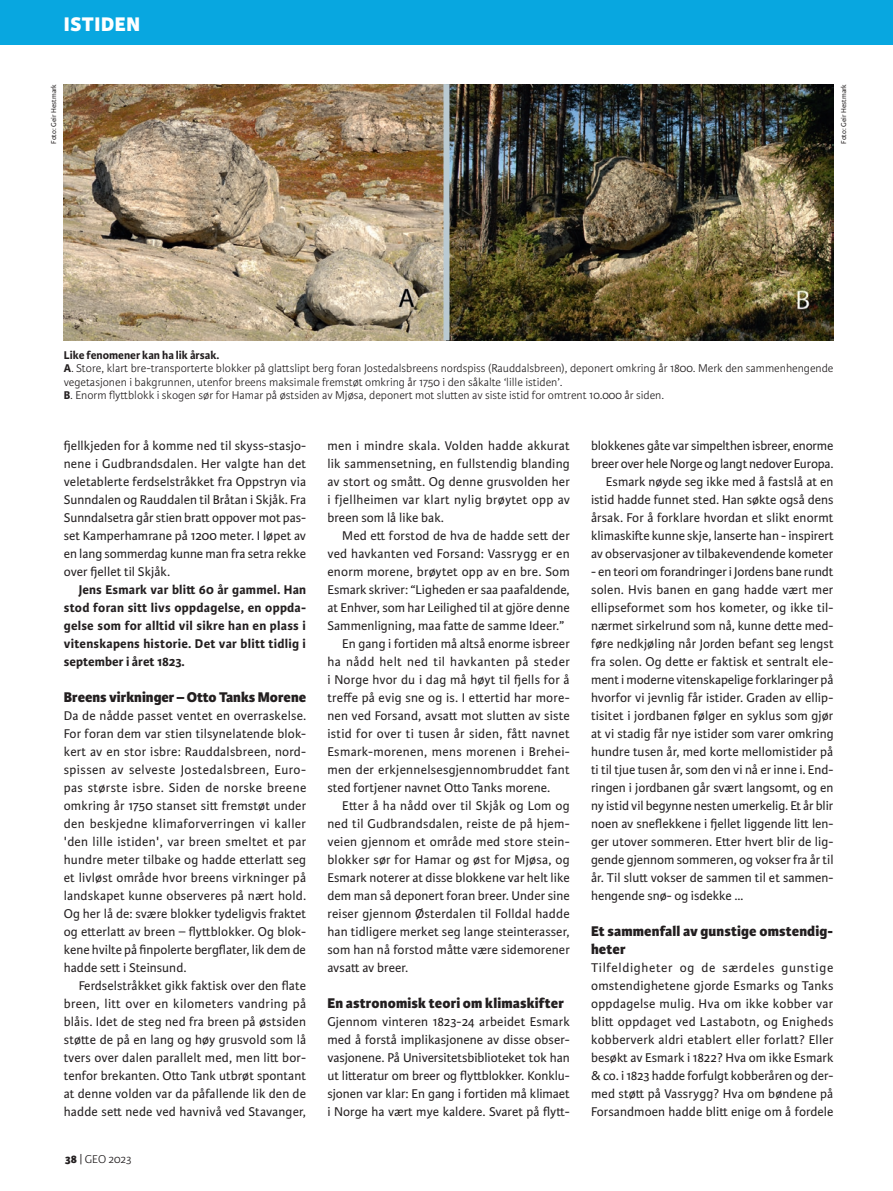
<style>
.page{position:relative;width:893px;height:1191px;background:#fff}
.page>*{position:absolute;margin:0;border:0;box-sizing:border-box;transform-origin:0 0}
.t1{font:800 21px "Karmina Sans";letter-spacing:.03em;color:#fff}
.MELLOMTITTEL{font:800 15px/18px "Karmina Sans";letter-spacing:.01em;color:#231f20}
.BRØDTEKST{font:13.5px/18px "Karmina Sans";letter-spacing:.005em;color:#231f20;text-align:justify}
.BRØDTEKST_noindent{font:13.5px/18px "Karmina Sans";color:#231f20;text-align:justify}
.BRØDTEKST-2{font:700 13.5px/18px "Karmina Sans";letter-spacing:.015em;color:#231f20;text-align:justify}
.BILDETEKST{font:300 12px/13.5px "Karmina Sans";color:#231f20}
.BILDETEKST-2{font:700 12px "Karmina Sans";color:#231f20}
.FOTOKREDITT{font:7.5px "Karmina Sans";color:#231f20}
.s1{font-weight:700}
.s2{font-weight:800}
.s3{font-weight:400}
</style>
<div class="page">
<img style="left:64px;top:84px;width:769px;height:256px">
<div style="left:443px;top:84px;width:6px;height:256px;background:#bacad2"></div>
<div style="left:0;top:0;width:893px;height:45px;background:#08a7e0"></div>
<h1 class="t1" style="left:64px;top:12px;width:78px">ISTIDEN</h1>
<p class="FOTOKREDITT" style="left:50px;top:143px;width:61px;rotate:-90deg">Foto: Geir Hestmark</p>
<p class="FOTOKREDITT" style="left:840px;top:143px;width:61px;rotate:-90deg">Foto: Geir Hestmark</p>
<p class="BILDETEKST-2" style="left:64px;top:348px;width:157px">Like fenomener kan ha lik årsak.</p>
<p class="BILDETEKST" style="left:64px;top:362px;width:771px"><span class="s1">A</span>. Store, klart bre-transporterte blokker på glattslipt berg foran Jostedalsbreens nordspiss (Rauddalsbreen), deponert omkring år 1800. Merk den sammenhengende vegetasjonen i bakgrunnen, utenfor breens maksimale fremstøt omkring år 1750 i den såkalte ‘lille istiden’.</p>
<p class="BILDETEKST" style="left:64px;top:389px;width:602px"><span class="s1">B</span>. Enorm flyttblokk i skogen sør for Hamar på østsiden av Mjøsa, deponert mot slutten av siste istid for omtrent 10.000 år siden.</p>
<p class="BRØDTEKST" style="left:64px;top:437px;width:244px">fjellkjeden for å komme ned til skyss-stasjo&shy;nene i Gudbrandsdalen. Her valgte han det veletablerte ferdselstråkket fra Oppstryn via Sunndalen og Rauddalen til Bråtan i Skjåk. Fra Sunndalsetra går stien bratt oppover mot pas&shy;set Kamperhamrane på 1200 meter. I løpet av en lang sommerdag kunne man fra setra rekke over fjellet til Skjåk.</p>
<p class="BRØDTEKST-2" style="left:64px;top:581px;width:244px;text-indent:15px">Jens Esmark var blitt 60 år gammel. Han stod foran sitt livs oppdagelse, en oppda&shy;gelse som for alltid vil sikre han en plass i vitenskapens historie. Det var blitt tidlig i september i året 1823.</p>
<p class="MELLOMTITTEL" style="left:64px;top:689px;width:244px">Breens virkninger – Otto Tanks Morene</p>
<p class="BRØDTEKST_noindent" style="left:64px;top:707px;width:244px">Da de nådde passet ventet en overraskelse.<br>For foran dem var stien tilsynelatende blok&shy;kert av en stor isbre: Rauddalsbreen, nord&shy;spissen av selveste Jostedalsbreen, Euro&shy;pas største isbre. Siden de norske breene omkring år 1750 stanset sitt fremstøt under den beskjedne klimaforverringen vi kaller 'den lille istiden', var breen smeltet et par hundre meter tilbake og hadde etterlatt seg et livløst område hvor breens virkninger på landskapet kunne observeres på nært hold.<br>Og her lå de: svære blokker tydeligvis fraktet og etterlatt av breen – flyttblokker. Og blok&shy;kene hvilte på finpolerte bergflater, lik dem de hadde sett i Steinsund.</p>
<p class="BRØDTEKST" style="left:64px;top:977px;width:244px;text-indent:15px">Ferdselstråkket gikk faktisk over den flate breen, litt over en kilometers vandring på blåis. Idet de steg ned fra breen på østsiden støtte de på en lang og høy grusvold som lå tvers over dalen parallelt med, men litt bor&shy;tenfor brekanten. Otto Tank utbrøt spontant at denne volden var da påfallende lik den de hadde sett nede ved havnivå ved Stavanger,</p>
<p class="BILDETEKST" style="left:65px;top:1152px;width:68px"><span class="s2">38</span> <span class="s3">|</span> GEO 2023</p>
<p class="BRØDTEKST" style="left:327px;top:437px;width:244px">men i mindre skala. Volden hadde akkurat lik sammensetning, en fullstendig blanding av stort og smått. Og denne grusvolden her i fjellheimen var klart nylig brøytet opp av breen som lå like bak.</p>
<p class="BRØDTEKST" style="left:327px;top:527px;width:244px;text-indent:15px">Med ett forstod de hva de hadde sett der ved havkanten ved Forsand: Vassrygg er en enorm morene, brøytet opp av en bre. Som Esmark skriver: “Ligheden er saa paafaldende, at Enhver, som har Leilighed til at gjöre denne Sammenligning, maa fatte de samme Ideer.”</p>
<p class="BRØDTEKST" style="left:327px;top:635px;width:244px;text-indent:15px">En gang i fortiden må altså enorme isbreer ha nådd helt ned til havkanten på steder i Norge hvor du i dag må høyt til fjells for å treffe på evig sne og is. I ettertid har more&shy;nen ved Forsand, avsatt mot slutten av siste istid for over ti tusen år siden, fått navnet Esmark-morenen, mens morenen i Brehei&shy;men der erkjennelsesgjennombruddet fant sted fortjener navnet Otto Tanks morene.</p>
<p class="BRØDTEKST" style="left:327px;top:797px;width:244px;text-indent:15px">Etter å ha nådd over til Skjåk og Lom og ned til Gudbrandsdalen, reiste de på hjem&shy;veien gjennom et område med store stein&shy;blokker sør for Hamar og øst for Mjøsa, og Esmark noterer at disse blokkene var helt like dem man så deponert foran breer. Under sine reiser gjennom Østerdalen til Folldal hadde han tidligere merket seg lange steinterasser, som han nå forstod måtte være sidemorener avsatt av breer.</p>
<p class="MELLOMTITTEL" style="left:327px;top:994px;width:238px">En astronomisk teori om klimaskifter</p>
<p class="BRØDTEKST_noindent" style="left:327px;top:1013px;width:244px">Gjennom vinteren 1823-24 arbeidet Esmark med å forstå implikasjonene av disse obser&shy;vasjonene. På Universitetsbiblioteket tok han ut litteratur om breer og flyttblokker. Konklu&shy;sjonen var klar: En gang i fortiden må klimaet i Norge ha vært mye kaldere. Svaret på flytt-</p>
<p class="BRØDTEKST_noindent" style="left:591px;top:437px;width:244px">blokkenes gåte var simpelthen isbreer, enorme breer over hele Norge og langt nedover Europa.</p>
<p class="BRØDTEKST" style="left:591px;top:473px;width:244px;text-indent:15px">Esmark nøyde seg ikke med å fastslå at en istid hadde funnet sted. Han søkte også dens årsak. For å forklare hvordan et slikt enormt klimaskifte kunne skje, lanserte han - inspirert av observasjoner av tilbakevendende kometer</p>
<p class="BRØDTEKST" style="left:591px;top:563px;width:244px">- en teori om forandringer i Jordens bane rundt solen. Hvis banen en gang hadde vært mer ellipseformet som hos kometer, og ikke til&shy;nærmet sirkelrund som nå, kunne dette med&shy;føre nedkjøling når Jorden befant seg lengst fra solen. Og dette er faktisk et sentralt ele&shy;ment i moderne vitenskapelige forklaringer på hvorfor vi jevnlig får istider. Graden av ellip&shy;tisitet i jordbanen følger en syklus som gjør at vi stadig får nye istider som varer omkring hundre tusen år, med korte mellomistider på ti til tjue tusen år, som den vi nå er inne i. End&shy;ringen i jordbanen går svært langsomt, og en ny istid vil begynne nesten umerkelig. Et år blir noen av sneflekkene i fjellet liggende litt len&shy;ger utover sommeren. Etter hvert blir de lig&shy;gende gjennom sommeren, og vokser fra år til år. Til slutt vokser de sammen til et sammen&shy;hengende snø- og isdekke …</p>
<p class="MELLOMTITTEL" style="left:591px;top:922px;width:243px">Et sammenfall av gunstige omstendig&shy;heter</p>
<p class="BRØDTEKST_noindent" style="left:591px;top:959px;width:244px">Tilfeldigheter og de særdeles gunstige omstendighetene gjorde Esmarks og Tanks oppdagelse mulig. Hva om ikke kobber var blitt oppdaget ved Lastabotn, og Enigheds kobberverk aldri etablert eller forlatt? Eller besøkt av Esmark i 1822? Hva om ikke Esmark &amp; co. i 1823 hadde forfulgt kobberåren og der&shy;med støtt på Vassrygg? Hva om bøndene på Forsandmoen hadde blitt enige om å fordele</p>
</div>
